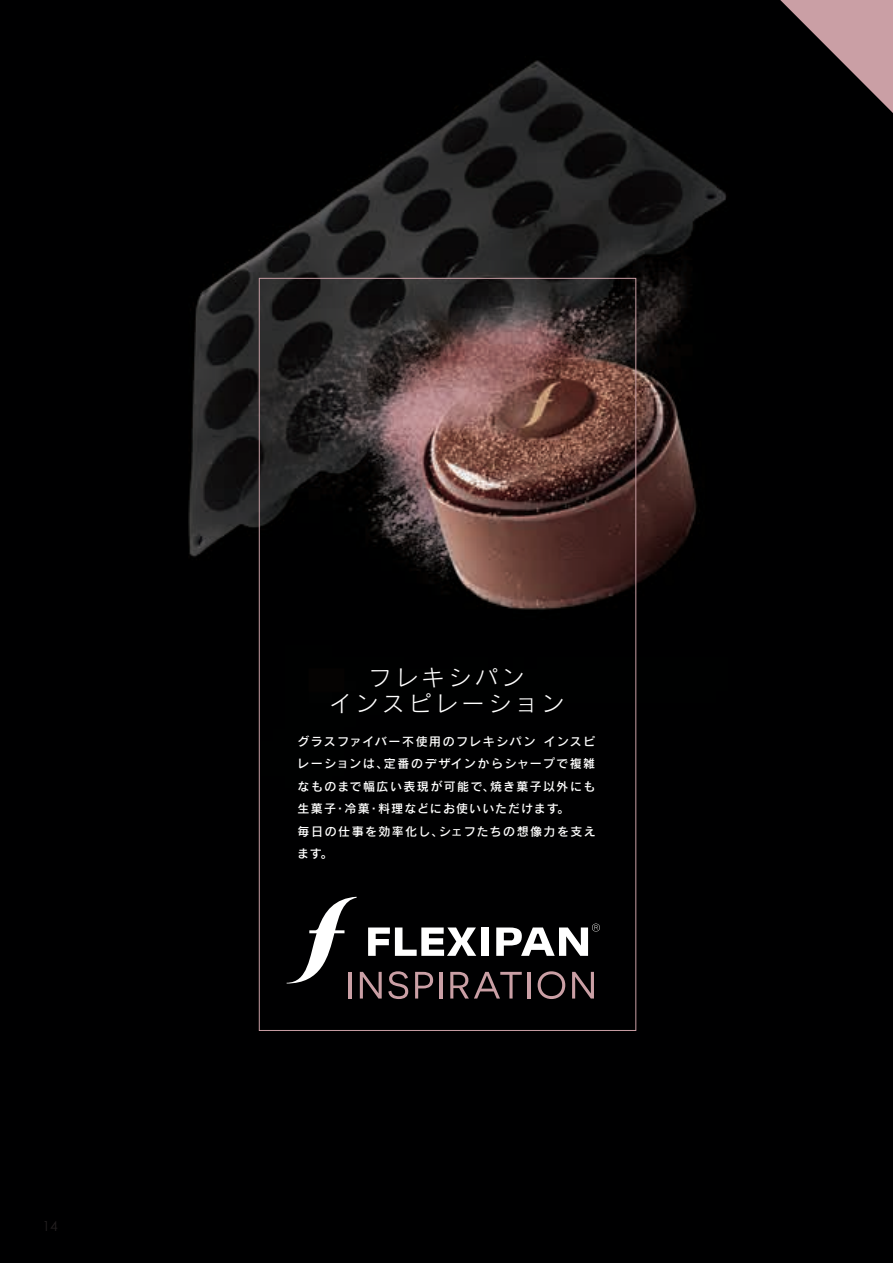
<style>
.page{position:relative;width:893px;height:1263px;background:#fff}
.page>*{position:absolute;margin:0;border:0;box-sizing:border-box;transform-origin:0 0}
.t1{font:22.5px/25.5px "Rodin Pro N M";letter-spacing:.18em;color:#fff;text-align:center}
.t2{font:13.8px "Century Gothic";color:#231f20}
.t3{font:12px/22.5px "Rodin Pro N DB";letter-spacing:.11em;color:#fff}
</style>
<div class="page">
<img style="left:0;top:0;width:893px;height:1263px">
<svg style="left:780px;top:0;width:113px;height:113px;background:#644f52"></svg>
<svg style="left:287px;top:897px;width:313px;height:102px;background:#312f30"></svg>
<p class="t2" style="left:43px;top:1216px;width:17px">14</p>
<h1 class="t1" style="left:329px;top:664px;width:236px">フレキシパン<br>インスピレーション</h1>
<p class="t3" style="left:297px;top:730px;width:300px">グラスファイバー不使用のフレキシパン インスピレーションは、定番のデザインからシャープで複雑なものまで幅広い表現が可能で、焼き菓子以外にも生菓子・冷菓・料理などにお使いいただけます。<br>毎日の仕事を効率化し、シェフたちの想像力を支えます。</p>
</div>
